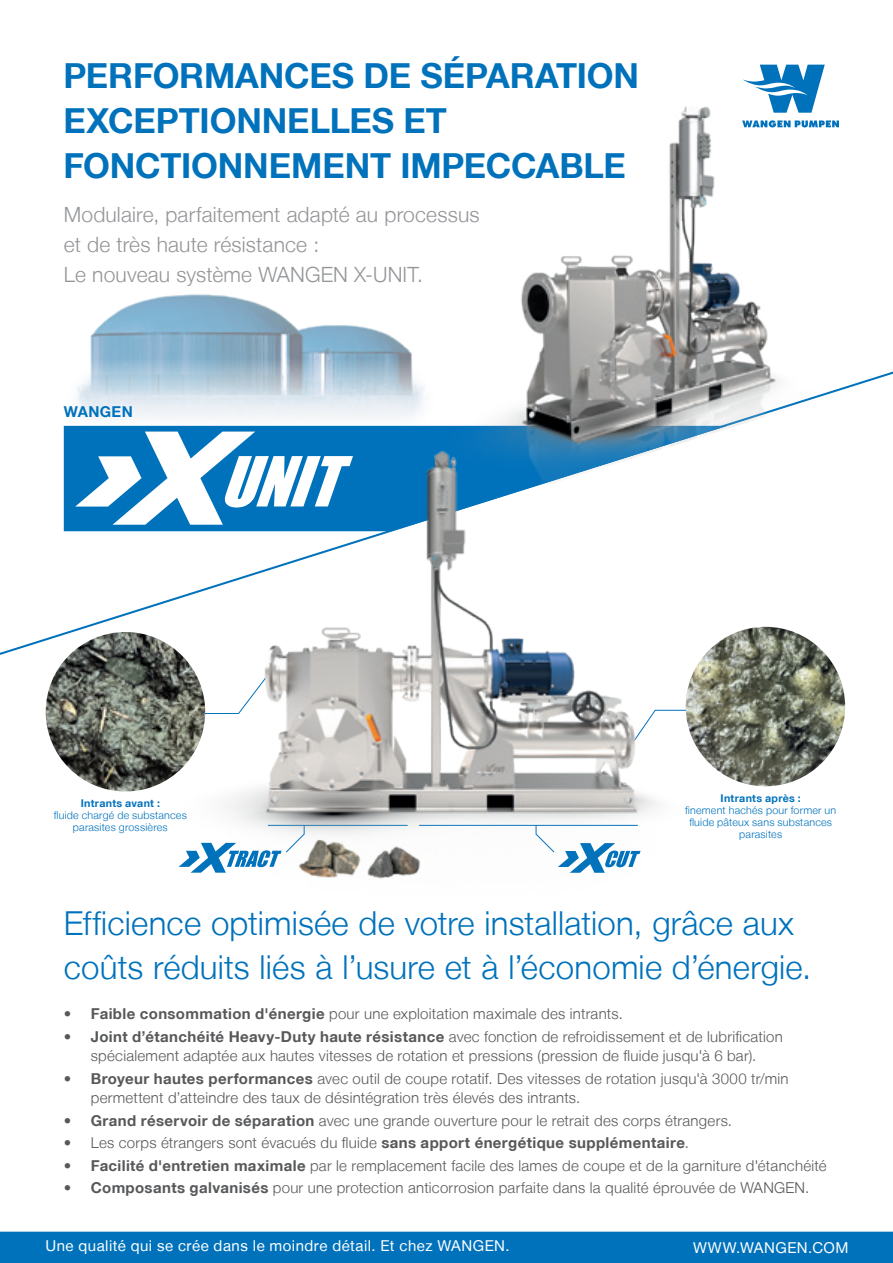
<style>
.page{position:relative;width:893px;height:1263px;background:#fff}
.page>*{position:absolute;margin:0;border:0;box-sizing:border-box;transform-origin:0 0}
.t1{font:700 34.5px/45px "Helvetica Neue LT";letter-spacing:-.005em;color:#0072bc}
.t2{font:300 33px/43.2px "Helvetica Neue LT";letter-spacing:.005em;color:#0072bc}
.t3{font:300 21px "Helvetica Neue LT";letter-spacing:.01em;color:#939598}
.t4{font:300 15px/19.5px "Helvetica Neue LT";letter-spacing:.015em;color:#57585a;text-align:center}
.t5{font:15px "Helvetica Neue LT";letter-spacing:.03em;color:#fff}
.t6{font:700 15px "Helvetica Neue LT";letter-spacing:.025em;color:#0072bc}
.t7{font:300 10.65px/12px "Helvetica Neue LT";letter-spacing:.02em;color:#0072bc;text-align:center}
.s1{font-weight:700}
</style>
<div class="page">
<div style="left:0;top:1231px;width:893px;height:32px;background:#0072bc"></div>
<svg style="left:760px;top:65px;width:65px;height:11px"></svg>
<img style="left:63px;top:294px;width:237px;height:145px">
<img style="left:46px;top:632px;width:159px;height:159px;border-radius:80px">
<img style="left:686px;top:627px;width:159px;height:159px;border-radius:80px">
<div style="left:64px;top:426px;width:89px;height:105px;background:#0072bc"></div>
<svg style="left:75px;top:432px;width:78px;height:93px"></svg>
<img style="left:153px;top:423px;width:584px;height:456px">
<img style="left:300px;top:76px;width:593px;height:487px">
<p class="t1" style="left:64px;top:52px;width:577px">PERFORMANCES DE SÉPARATION<br>EXCEPTIONNELLES ET</p>
<p class="t1" style="left:64px;top:142px;width:564px">FONCTIONNEMENT IMPECCABLE</p>
<p class="t3" style="left:64px;top:201px;width:417px">Modulaire, parfaitement adapté au processus</p>
<p class="t3" style="left:64px;top:231px;width:257px">et de très haute résistance :</p>
<p class="t3" style="left:64px;top:261px;width:361px">Le nouveau système WANGEN X-UNIT.</p>
<p class="t6" style="left:64px;top:403px;width:71px">WANGEN</p>
<p class="t7" style="left:54px;top:797px;width:135px"><span class="s1">Intrants avant :<br></span>fluide chargé de substances parasites grossières</p>
<p class="t7" style="left:685px;top:792px;width:153px"><span class="s1">Intrants après :<br></span>finement hachés pour former un fluide pâteux sans substances parasites</p>
<p class="t2" style="left:64px;top:901px;width:749px">Efficience optimisée de votre installation, grâce aux coûts réduits liés à l’usure et à l’économie d’énergie.</p>
<p class="t4" style="left:64px;top:1003px;width:561px"><span class="s1">• Faible consommation d'énergie</span> pour une exploitation maximale des intrants.</p>
<p class="t4" style="left:64px;top:1026px;width:720px"><span class="s1">• Joint d’étanchéité Heavy-Duty haute résistance</span> avec fonction de refroidissement et de lubrification spécialement adaptée aux hautes vitesses de rotation et pressions (pression de fluide jusqu'à 6 bar).</p>
<p class="t4" style="left:91px;top:1068px;width:699px;text-align:left;text-indent:-27px"><span class="s1">• Broyeur hautes performances</span> avec outil de coupe rotatif. Des vitesses de rotation jusqu'à 3000 tr/min permettent d’atteindre des taux de désintégration très élevés des intrants.</p>
<p class="t4" style="left:64px;top:1110px;width:670px"><span class="s1">• Grand réservoir de séparation</span> avec une grande ouverture pour le retrait des corps étrangers.</p>
<p class="t4" style="left:64px;top:1132px;width:627px">• Les corps étrangers sont évacués du fluide <span class="s1">sans apport énergétique supplémentaire</span>.</p>
<p class="t4" style="left:64px;top:1155px;width:764px"><span class="s1">• Facilité d'entretien maximale</span> par le remplacement facile des lames de coupe et de la garniture d'étanchéité</p>
<p class="t4" style="left:64px;top:1177px;width:747px"><span class="s1">• Composants galvanisés</span> pour une protection anticorrosion parfaite dans la qualité éprouvée de WANGEN.</p>
<p class="t5" style="left:45px;top:1236px;width:466px">Une qualité qui se crée dans le moindre détail. Et chez WANGEN.</p>
<p class="t5" style="left:693px;top:1238px;width:157px">WWW.WANGEN.COM</p>
</div>
